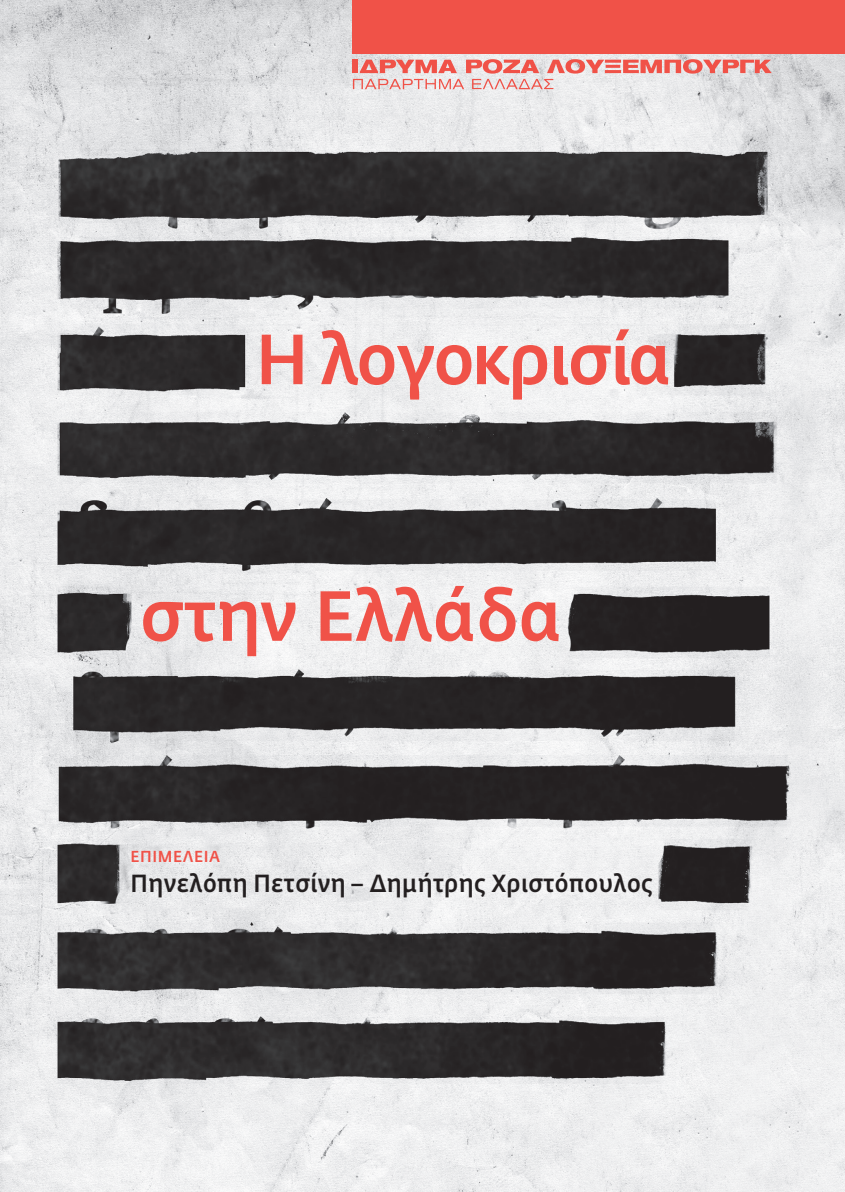
<style>
.page{position:relative;width:845px;height:1192px;background:#fff}
.page>*{position:absolute;margin:0;border:0;box-sizing:border-box;transform-origin:0 0}
.t1{font:500 70px "Fedra Sans Pro";letter-spacing:-.02em;color:#f05248;scale:.96 1}
.t2{font:500 70px "Fedra Sans Pro";color:#f05248;scale:.96 1}
.t3{font:500 24.5px "Fedra Sans Pro";letter-spacing:.02em;color:#231f20;scale:.92 1}
.t4{font:500 15.75px "Fedra Sans Pro";letter-spacing:.04em;color:#f05248;scale:.96 1}
</style>
<div class="page">
<img style="left:2px;top:0;width:842px;height:1192px">
<div style="left:352px;top:0;width:492px;height:54px;background:#f05248"></div>
<div style="left:352px;top:60px;width:6px;height:13px;background:#f05248"></div>
<hr style="left:605px;top:65px;width:15px;height:3px;background:#f05248">
<hr style="left:604px;top:70px;width:17px;height:3px;background:#f05248">
<hr style="left:604px;top:60px;width:17px;height:3px;background:#f05248">
<svg style="left:623px;top:59px;width:148px;height:15px;background:#e9928d"></svg>
<svg style="left:353px;top:59px;width:251px;height:30px;background:#eab7b5"></svg>
<svg style="left:0;top:0;width:2px;height:1192px;background:#e4e5e6"></svg>
<h1 class="t1" style="left:255px;top:316px;width:435px">Η λογοκρισία</h1>
<h1 class="t2" style="left:140px;top:573px;width:441px">στην Ελλάδα</h1>
<p class="t4" style="left:130px;top:847px;width:95px">ΕΠΙΜΕΛEIA</p>
<p class="t3" style="left:130px;top:868px;width:569px">Πηνελόπη Πετσίνη – Δημήτρης Χριστόπουλος</p>
</div>
